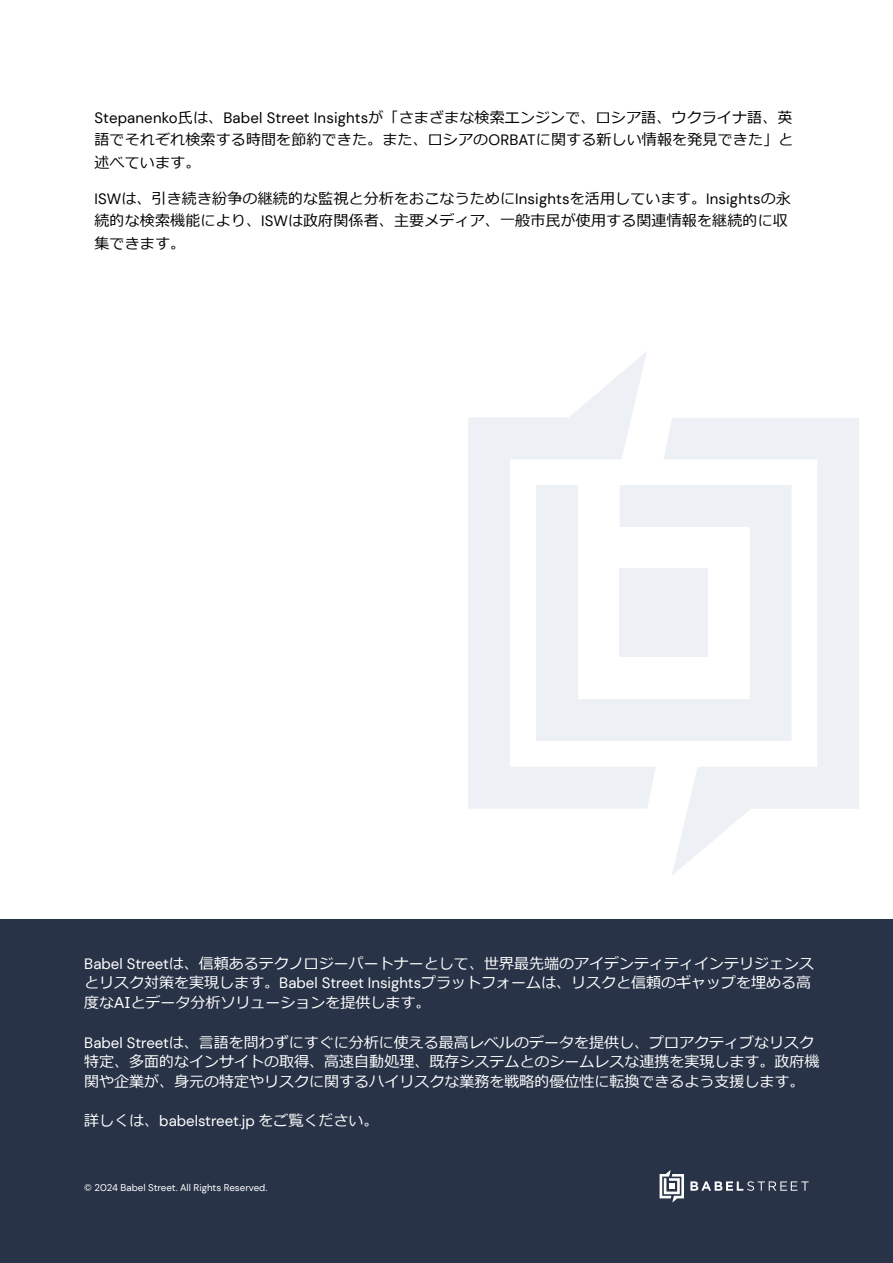
<style>
.page{position:relative;width:893px;height:1263px;background:#fff}
.page>*{position:absolute;margin:0;border:0;box-sizing:border-box;transform-origin:0 0}
.t1{font:15px/19.5px "Meiryo";color:#fff}
.t2{font:15px/22.5px "Meiryo";letter-spacing:.01em;color:#000;text-align:justify}
.t3{font:15px "DM Sans";color:#fff}
.t4{font:9.75px "DM Sans";color:#fff}
.s1{font-family:"DM Sans"}
.s2{font-family:"Meiryo"}
</style>
<div class="page">
<div style="left:0;top:919px;width:893px;height:344px;background:#283347"></div>
<svg style="left:690px;top:1181px;width:119px;height:10px"></svg>
<svg style="left:660px;top:1170px;width:24px;height:32px"></svg>
<svg style="left:664px;top:418px;width:195px;height:457px;fill:#edf1f6"></svg>
<svg style="left:468px;top:351px;width:188px;height:458px;fill:#edf1f6"></svg>
<svg style="left:536px;top:485px;width:256px;height:256px;fill:#edf1f6"></svg>
<div style="left:620px;top:569px;width:88px;height:88px;background:#edf1f6"></div>
<p class="t2" style="left:94px;top:107px;width:700px"><span class="s1">Stepanenko</span>氏は、<span class="s1">Babel Street Insights</span>が「さまざまな検索エンジンで、ロシア語、ウクライナ語、英語でそれぞれ検索する時間を節約できた。また、ロシアの<span class="s1">ORBAT</span>に関する新しい情報を発見できた」と述べています。</p>
<p class="t2" style="left:94px;top:188px;width:698px;text-align:left"><span class="s1">ISW</span>は、引き続き紛争の継続的な監視と分析をおこなうために<span class="s1">Insights</span>を活用しています。<span class="s1">Insights</span>の永続的な検索機能により、<span class="s1">ISW</span>は政府関係者、主要メディア、一般市民が使用する関連情報を継続的に収集できます。</p>
<p class="t1" style="left:84px;top:954px;width:731px"><span class="s1">Babel Street</span>は、信頼あるテクノロジーパートナーとして、世界最先端のアイデンティティインテリジェンスとリスク対策を実現します。<span class="s1">Babel Street Insights</span>プラットフォームは、リスクと信頼のギャップを埋める高度なAIとデータ分析ソリューションを提供します。</p>
<p class="t1" style="left:84px;top:1033px;width:737px"><span class="s1">Babel Street</span>は、言語を問わずにすぐに分析に使える最高レベルのデータを提供し、プロアクティブなリスク特定、多面的なインサイトの取得、高速自動処理、既存システムとのシームレスな連携を実現します。政府機関や企業が、身元の特定やリスクに関するハイリスクな業務を戦略的優位性に転換できるよう支援します。</p>
<p class="t3" style="left:84px;top:1112px;width:296px"><span class="s2">詳しくは、</span>babelstreet.jp <span class="s2">をご覧ください。</span></p>
<p class="t4" style="left:84px;top:1182px;width:184px">© 2024 Babel Street. All Rights Reserved.</p>
</div>
